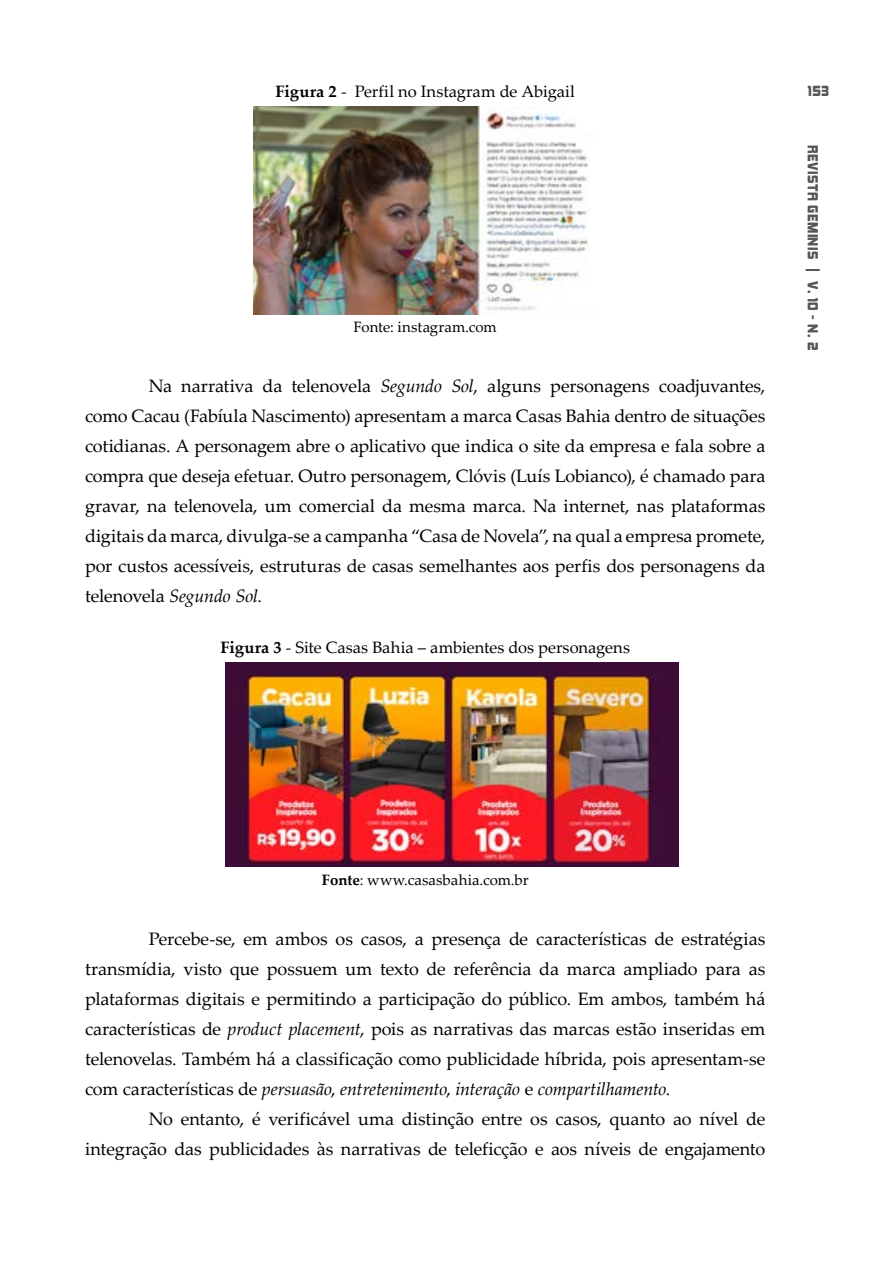
<style>
.page{position:relative;width:893px;height:1263px;background:#fff}
.page>*{position:absolute;margin:0;border:0;box-sizing:border-box;transform-origin:0 0}
.t1{font:18px/30px "Palatino Linotype";letter-spacing:-.01em;color:#000;text-align:justify}
.t2{font:16.5px "Palatino Linotype";color:#000}
.t3{font:15px "Palatino Linotype";color:#000}
.t4{font:13.5px "Kimberley Bl";letter-spacing:.035em;color:#575756}
.s1{font-weight:700}
.s2{font-style:italic}
</style>
<div class="page">
<img style="left:253px;top:106px;width:335px;height:208px">
<img style="left:225px;top:662px;width:453px;height:205px">
<p class="t2" style="left:275px;top:80px;width:301px"><span class="s1">Figura 2</span> - Perfil no Instagram de Abigail</p>
<p class="t3" style="left:354px;top:316px;width:145px">Fonte: instagram.com</p>
<p class="t1" style="left:85px;top:370px;width:682px;text-indent:64px">Na narrativa da telenovela <span class="s2">Segundo Sol</span>, alguns personagens coadjuvantes, como Cacau (Fabíula Nascimento) apresentam a marca Casas Bahia dentro de situações cotidianas. A personagem abre o aplicativo que indica o site da empresa e fala sobre a compra que deseja efetuar. Outro personagem, Clóvis (Luís Lobianco), é chamado para gravar, na telenovela, um comercial da mesma marca. Na internet, nas plataformas digitais da marca, divulga-se a campanha “Casa de Novela”, na qual a empresa promete, por custos acessíveis, estruturas de casas semelhantes aos perfis dos personagens da telenovela <span class="s2">Segundo Sol</span>.</p>
<p class="t2" style="left:220px;top:636px;width:411px"><span class="s1">Figura 3</span> - Site Casas Bahia – ambientes dos personagens</p>
<p class="t4" style="left:808px;top:82px;width:23px">153</p>
<p class="t4" style="left:821px;top:145px;width:207px;rotate:90deg">REVISTA GEMINIS | V. 10 - N. 2</p>
<p class="t3" style="left:322px;top:869px;width:208px"><span class="s1">Fonte</span>: www.casasbahia.com.br</p>
<p class="t1" style="left:85px;top:923px;width:682px;text-indent:64px">Percebe-se, em ambos os casos, a presença de características de estratégias transmídia, visto que possuem um texto de referência da marca ampliado para as plataformas digitais e permitindo a participação do público. Em ambos, também há características de <span class="s2">product placement</span>, pois as narrativas das marcas estão inseridas em telenovelas. Também há a classificação como publicidade híbrida, pois apresentam-se com características de <span class="s2">persuasão</span>, <span class="s2">entretenimento</span>, <span class="s2">interação</span> e <span class="s2">compartilhamento</span>.</p>
<p class="t1" style="left:85px;top:1103px;width:682px;text-align:right">No entanto, é verificável uma distinção entre os casos, quanto ao nível de integração das publicidades às narrativas de teleficção e aos níveis de engajamento</p>
</div>
